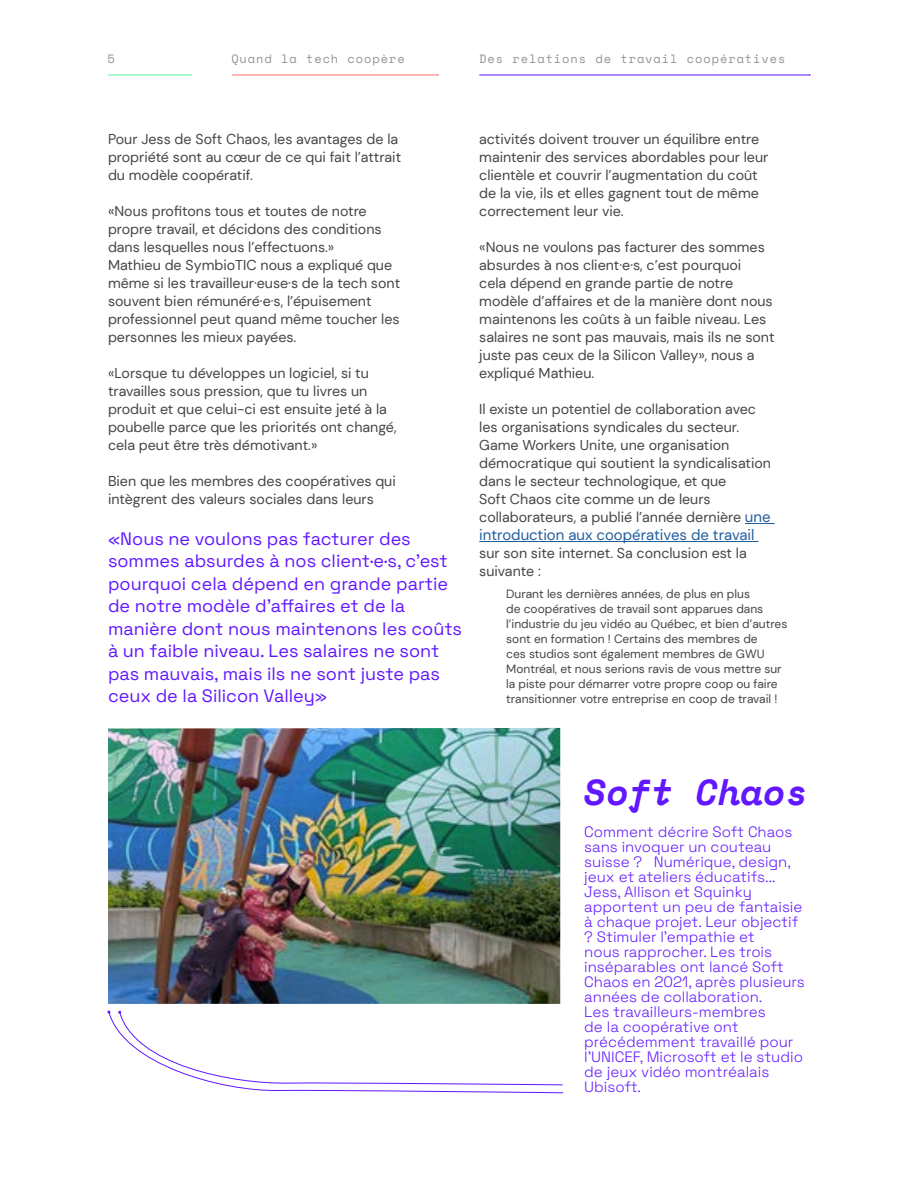
<style>
.page{position:relative;width:918px;height:1188px;background:#fff}
.page>*{position:absolute;margin:0;border:0;box-sizing:border-box;transform-origin:0 0}
.t1{font:italic 700 36px "Space Mono";letter-spacing:.01em;color:#6117ff}
.t2{font:300 18px/22.5px "Space Grotesk";color:#6117ff}
.t3{font:300 15px/15px "Space Grotesk";color:#6117ff}
.t4{font:15px "DM Sans";color:#215e9e}
.t5{font:14.25px/18px "DM Sans";color:#454545}
.t6{font:12px/15px "DM Sans";color:#454545}
.t7{font:12px "Space Mono";letter-spacing:.08em;color:#949392}
.s1{font-size:15px;color:#215e9e}
</style>
<div class="page">
<hr style="left:108px;top:75px;width:83px;height:1px;background:#5cf5a1">
<hr style="left:232px;top:75px;width:206px;height:1px;background:#ff6e6e">
<hr style="left:479px;top:75px;width:331px;height:1px;background:#6017ff">
<hr style="left:745px;top:523px;width:30px;height:1px;background:#215e9e">
<hr style="left:479px;top:541px;width:279px;height:1px;background:#215e9e">
<img style="left:108px;top:728px;width:452px;height:276px">
<svg style="left:107px;top:1010px;width:457px;height:84px"></svg>
<p class="t7" style="left:108px;top:50px;width:9px">5</p>
<p class="t7" style="left:231px;top:50px;width:175px">Quand la tech coopère</p>
<p class="t7" style="left:479px;top:50px;width:308px">Des relations de travail coopératives</p>
<p class="t5" style="left:108px;top:130px;width:295px">Pour Jess de Soft Chaos, les avantages de la propriété sont au cœur de ce qui fait l’attrait du modèle coopératif.</p>
<p class="t5" style="left:108px;top:202px;width:294px">«Nous profitons tous et toutes de notre propre travail, et décidons des conditions dans lesquelles nous l’effectuons.»<br>Mathieu de SymbioTIC nous a expliqué que même si les travailleur·euse·s de la tech sont souvent bien rémunéré·e·s, l’épuisement professionnel peut quand même toucher les personnes les mieux payées.</p>
<p class="t5" style="left:108px;top:364px;width:290px">«Lorsque tu développes un logiciel, si tu travailles sous pression, que tu livres un produit et que celui-ci est ensuite jeté à la poubelle parce que les priorités ont changé, cela peut être très démotivant.»</p>
<p class="t5" style="left:108px;top:472px;width:289px">Bien que les membres des coopératives qui intègrent des valeurs sociales dans leurs</p>
<p class="t2" style="left:108px;top:526px;width:356px">«Nous ne voulons pas facturer des sommes absurdes à nos client·e·s, c’est pourquoi cela dépend en grande partie de notre modèle d’affaires et de la manière dont nous maintenons les coûts à un faible niveau. Les salaires ne sont pas mauvais, mais ils ne sont juste pas ceux de la Silicon Valley»</p>
<p class="t5" style="left:479px;top:130px;width:291px">activités doivent trouver un équilibre entre maintenir des services abordables pour leur clientèle et couvrir l’augmentation du coût de la vie, ils et elles gagnent tout de même correctement leur vie.</p>
<p class="t5" style="left:479px;top:238px;width:297px">«Nous ne voulons pas facturer des sommes absurdes à nos client·e·s, c’est pourquoi<br>cela dépend en grande partie de notre modèle d’affaires et de la manière dont nous maintenons les coûts à un faible niveau. Les salaires ne sont pas mauvais, mais ils ne sont juste pas ceux de la Silicon Valley», nous a expliqué Mathieu.</p>
<p class="t5" style="left:479px;top:400px;width:293px">Il existe un potentiel de collaboration avec les organisations syndicales du secteur.<br>Game Workers Unite, une organisation démocratique qui soutient la syndicalisation dans le secteur technologique, et que<br>Soft Chaos cite comme un de leurs collaborateurs, a publié l’année dernière <span class="s1">une</span></p>
<p class="t4" style="left:479px;top:525px;width:277px">introduction aux coopératives de travail</p>
<p class="t5" style="left:479px;top:544px;width:269px">sur son site internet. Sa conclusion est la suivante :</p>
<p class="t6" style="left:506px;top:586px;width:283px">Durant les dernières années, de plus en plus<br>de coopératives de travail sont apparues dans l’industrie du jeu vidéo au Québec, et bien d’autres sont en formation ! Certains des membres de<br>ces studios sont également membres de GWU Montréal, et nous serions ravis de vous mettre sur la piste pour démarrer votre propre coop ou faire transitionner votre entreprise en coop de travail !</p>
<h1 class="t1" style="left:584px;top:765px;width:225px">Soft Chaos</h1>
<p class="t3" style="left:584px;top:824px;width:222px">Comment décrire Soft Chaos sans invoquer un couteau suisse ? Numérique, design, jeux et ateliers éducatifs...<br>Jess, Allison et Squinky apportent un peu de fantaisie à chaque projet. Leur objectif ? Stimuler l’empathie et<br>nous rapprocher. Les trois inséparables ont lancé Soft<br>Chaos en 2021, après plusieurs années de collaboration.<br>Les travailleurs-membres<br>de la coopérative ont précédemment travaillé pour l’UNICEF, Microsoft et le studio de jeux vidéo montréalais<br>Ubisoft.</p>
</div>
